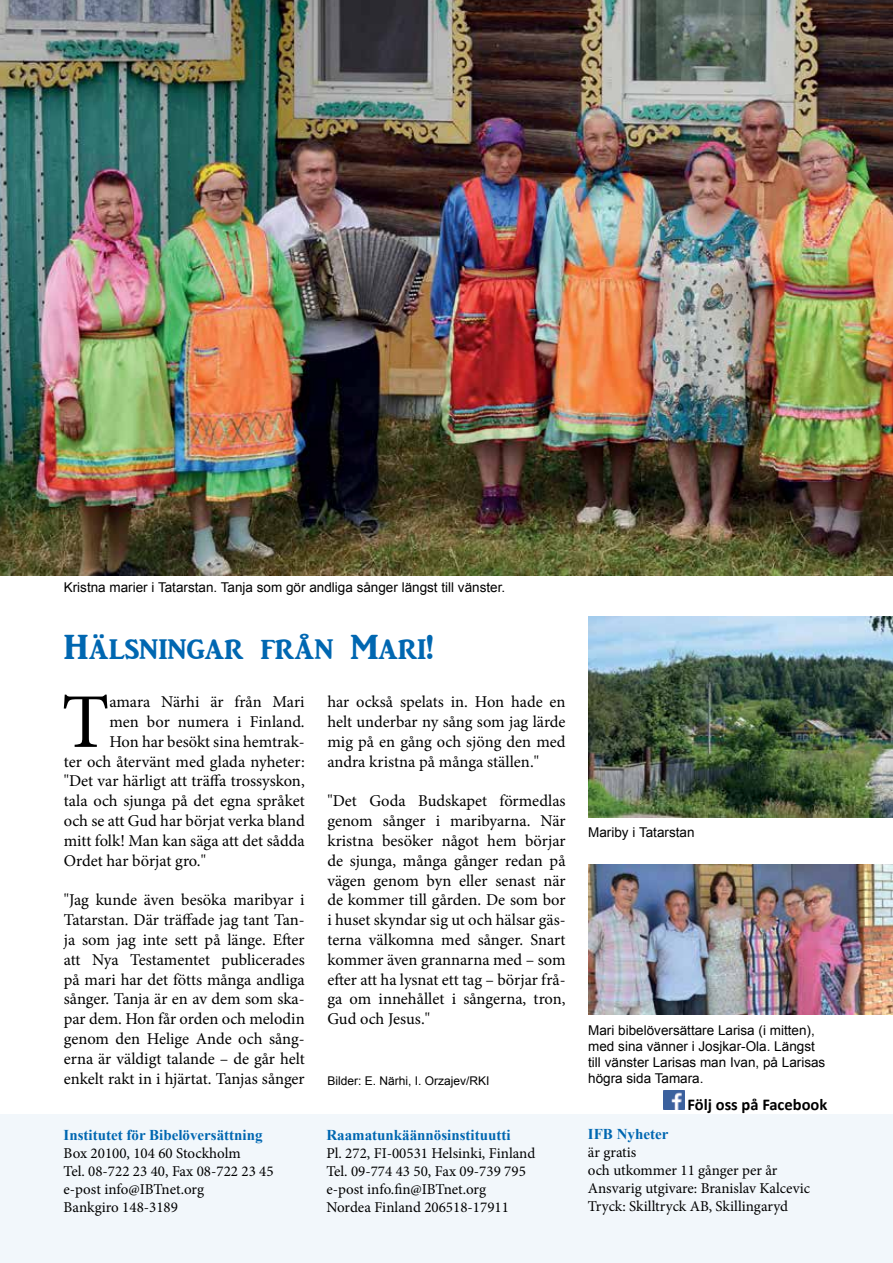
<style>
.page{position:relative;width:893px;height:1263px;background:#fff}
.page>*{position:absolute;margin:0;border:0;box-sizing:border-box;transform-origin:0 0}
.t1{font:77.4px "Minion Pro";color:#000}
.t2{font:36px "ARJULIAN";color:#0067b1}
.t3{font:16.5px/19.8px "Minion Pro";color:#000;text-align:justify}
.t4{font:700 16.5px "Calibri";color:#000}
.t5{font:15px/18px "Minion Pro";color:#000}
.t6{font:700 15px "Times New Roman";color:#0067b1}
.t7{font:13.5px/16.2px "Arial";color:#000}
.t8{font:12px "Arial";color:#000}
</style>
<div class="page">
<div style="left:0;top:1114px;width:893px;height:149px;background:#f2f7fb"></div>
<img style="left:663px;top:1091px;width:22px;height:19px">
<img style="left:0;top:0;width:893px;height:575px">
<img style="left:588px;top:864px;width:305px;height:150px">
<img style="left:588px;top:617px;width:305px;height:201px">
<p class="t7" style="left:64px;top:579px;width:443px">Kristna marier i Tatarstan. Tanja som gör andliga sånger längst till vänster.</p>
<h2 class="t2" style="left:64px;top:628px;width:371px">Hälsningar från Mari!</h2>
<h1 class="t1" style="left:62px;top:670px;width:49px">T</h1>
<p class="t3" style="left:109px;top:692px;width:197px">amara Närhi är från Mari</p>
<p class="t3" style="left:109px;top:712px;width:197px">men bor numera i Finland.</p>
<p class="t3" style="left:109px;top:732px;width:197px">Hon har besökt sina hemtrak-</p>
<p class="t3" style="left:64px;top:752px;width:242px">ter och återvänt med glada nyheter:</p>
<p class="t3" style="left:64px;top:771px;width:242px">"Det var härligt att träffa trossyskon,</p>
<p class="t3" style="left:64px;top:791px;width:242px">tala och sjunga på det egna språket</p>
<p class="t3" style="left:64px;top:811px;width:242px">och se att Gud har börjat verka bland</p>
<p class="t3" style="left:64px;top:831px;width:242px">mitt folk! Man kan säga att det sådda</p>
<p class="t3" style="left:64px;top:851px;width:144px">Ordet har börjat gro."</p>
<p class="t3" style="left:64px;top:890px;width:242px">"Jag kunde även besöka maribyar i Tatarstan. Där träffade jag tant Tan&shy;ja som jag inte sett på länge. Efter att Nya Testamentet publicerades på mari har det fötts många andliga sånger. Tanja är en av dem som ska&shy;par dem. Hon får orden och melodin genom den Helige Ande och sång&shy;erna är väldigt talande – de går helt enkelt rakt in i hjärtat. Tanjas sånger</p>
<p class="t6" style="left:64px;top:1124px;width:200px">Institutet för Bibelöversättning</p>
<p class="t5" style="left:64px;top:1144px;width:212px">Box 20100, 104 60 Stockholm<br>Tel. 08-722 23 40, Fax 08-722 23 45 e-post info@IBTnet.org<br>Bankgiro 148-3189</p>
<p class="t3" style="left:327px;top:692px;width:240px">har också spelats in. Hon hade en helt underbar ny sång som jag lärde mig på en gång och sjöng den med andra kristna på många ställen."</p>
<p class="t3" style="left:327px;top:791px;width:240px">"Det Goda Budskapet förmedlas genom sånger i maribyarna. När kristna besöker något hem börjar de sjunga, många gånger redan på vägen genom byn eller senast när de kommer till gården. De som bor i huset skyndar sig ut och hälsar gäs&shy;terna välkomna med sånger. Snart kommer även grannarna med – som efter att ha lysnat ett tag – börjar frå&shy;ga om innehållet i sångerna, tron, Gud och Jesus."</p>
<p class="t8" style="left:327px;top:1073px;width:164px">Bilder: E. Närhi, I. Orzajev/RKI</p>
<p class="t6" style="left:326px;top:1124px;width:186px">Raamatunkäännösinstituutti</p>
<p class="t5" style="left:326px;top:1144px;width:210px">Pl. 272, FI-00531 Helsinki, Finland<br>Tel. 09-774 43 50, Fax 09-739 795 e-post info.fin@IBTnet.org<br>Nordea Finland 206518-17911</p>
<p class="t7" style="left:588px;top:824px;width:108px">Mariby i Tatarstan</p>
<p class="t7" style="left:588px;top:1022px;width:239px">Mari bibelöversättare Larisa (i mitten), med sina vänner i Josjkar-Ola. Längst till vänster Larisas man Ivan, på Larisas högra sida Tamara.</p>
<p class="t4" style="left:688px;top:1092px;width:141px">Följ oss på Facebook</p>
<p class="t6" style="left:588px;top:1123px;width:82px">IFB Nyheter</p>
<p class="t5" style="left:588px;top:1143px;width:224px">är gratis<br>och utkommer 11 gånger per år<br>Ansvarig utgivare: Branislav Kalcevic<br>Tryck: Skilltryck AB, Skillingaryd</p>
</div>
